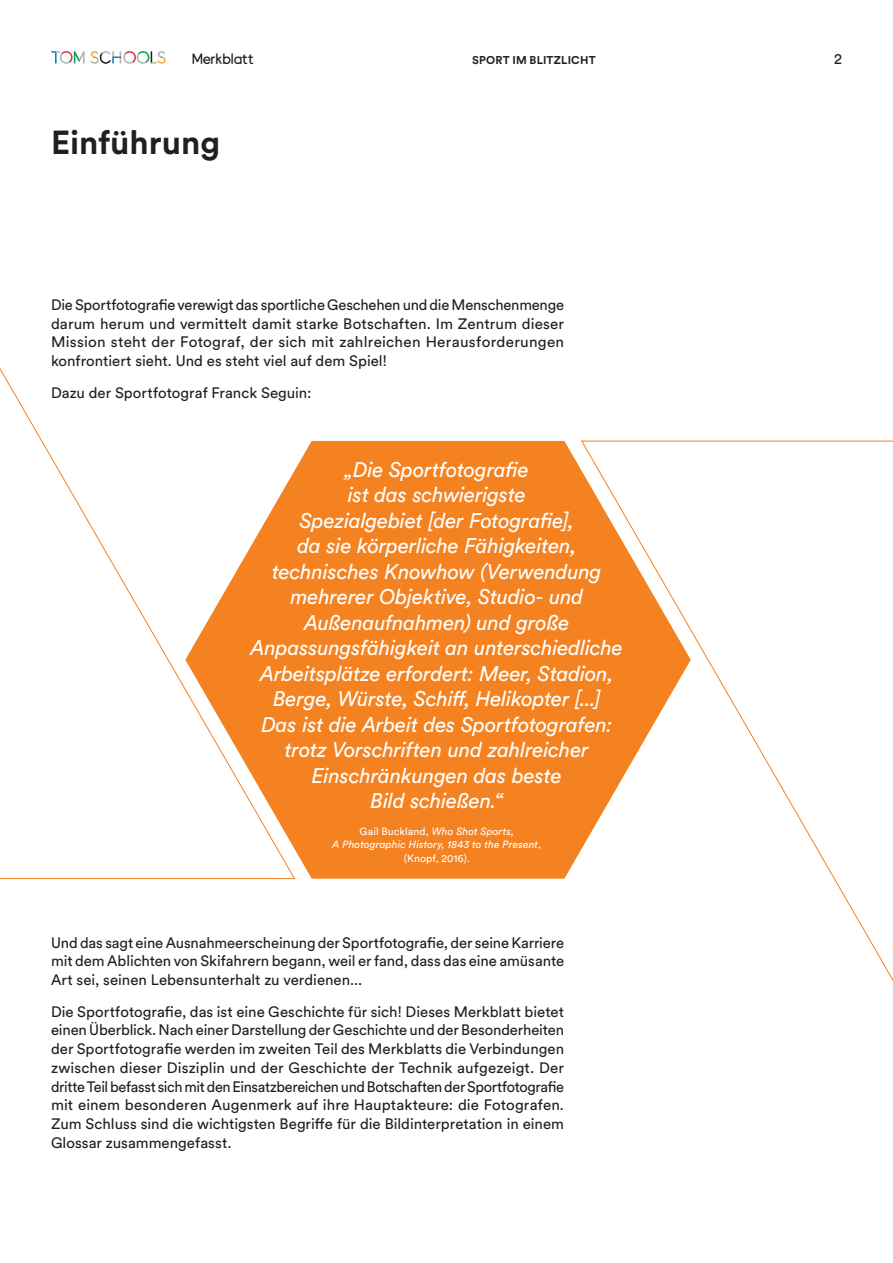
<style>
.page{position:relative;width:893px;height:1263px;background:#fff}
.page>*{position:absolute;margin:0;border:0;box-sizing:border-box;transform-origin:0 0}
.t1{font:700 33px "Circular Std";color:#231f20}
.t2{font:italic 21px/25.5px "Circular Std";letter-spacing:-.01em;color:#fff;text-align:center}
.t3{font:15px/18.8px "Circular Std";color:#231f20;text-align:justify}
.t4{font:15px "TOM";letter-spacing:-.03em;color:#231f20}
.t5{font:700 11.25px "Circular Std";letter-spacing:.02em;color:#231f20}
.t6{font:italic 10.5px/13.5px "Circular Std";letter-spacing:.01em;color:#fff;text-align:center}
.s1{font-style:normal}
</style>
<div class="page">
<svg style="left:185px;top:441px;width:395px;height:438px;fill:#f58220"></svg>
<svg style="left:580px;top:440px;width:313px;height:541px"></svg>
<svg style="left:51px;top:51px;width:115px;height:13px"></svg>
<p class="t4" style="left:191px;top:49px;width:63px">Merkblatt</p>
<p class="t5" style="left:472px;top:53px;width:125px">SPORT IM BLITZLICHT</p>
<p class="t3" style="left:834px;top:49px;width:9px">2</p>
<h1 class="t1" style="left:51px;top:121px;width:171px">Einführung</h1>
<p class="t3" style="left:51px;top:295px;width:515px">Die Sportfotografie verewigt das sportliche Geschehen und die Menschenmenge darum herum und vermittelt damit starke Botschaften. Im Zentrum dieser Mission steht der Fotograf, der sich mit zahlreichen Herausforderungen konfrontiert sieht. Und es steht viel auf dem Spiel!</p>
<p class="t3" style="left:51px;top:383px;width:262px">Dazu der Sportfotograf Franck Seguin:</p>
<p class="t2" style="left:251px;top:457px;width:374px">„Die Sportfotografie<br>ist das schwierigste<br>Spezialgebiet [der Fotografie],<br>da sie körperliche Fähigkeiten, technisches Knowhow (Verwendung mehrerer Objektive, Studio- und<br>Außenaufnahmen) und große<br>Anpassungsfähigkeit an unterschiedliche<br>Arbeitsplätze erfordert: Meer, Stadion,<br>Berge, Würste, Schiff, Helikopter [...]<br>Das ist die Arbeit des Sportfotografen: trotz Vorschriften und zahlreicher<br>Einschränkungen das beste<br>Bild schießen.“</p>
<p class="t6" style="left:333px;top:824px;width:210px"><span class="s1">Gail Buckland,</span> Who Shot Sports,<br>A Photographic History, 1843 to the Present<span class="s1">, (Knopf, 2016).</span></p>
<p class="t3" style="left:51px;top:933px;width:515px">Und das sagt eine Ausnahmeerscheinung der Sportfotografie, der seine Karriere mit dem Ablichten von Skifahrern begann, weil er fand, dass das eine amüsante Art sei, seinen Lebensunterhalt zu verdienen...</p>
<p class="t3" style="left:51px;top:1002px;width:515px">Die Sportfotografie, das ist eine Geschichte für sich! Dieses Merkblatt bietet einen Überblick. Nach einer Darstellung der Geschichte und der Besonderheiten der Sportfotografie werden im zweiten Teil des Merkblatts die Verbindungen zwischen dieser Disziplin und der Geschichte der Technik aufgezeigt. Der dritte Teil befasst sich mit den Einsatzbereichen und Botschaften der Sportfotografie mit einem besonderen Augenmerk auf ihre Hauptakteure: die Fotografen.<br>Zum Schluss sind die wichtigsten Begriffe für die Bildinterpretation in einem Glossar zusammengefasst.</p>
</div>
